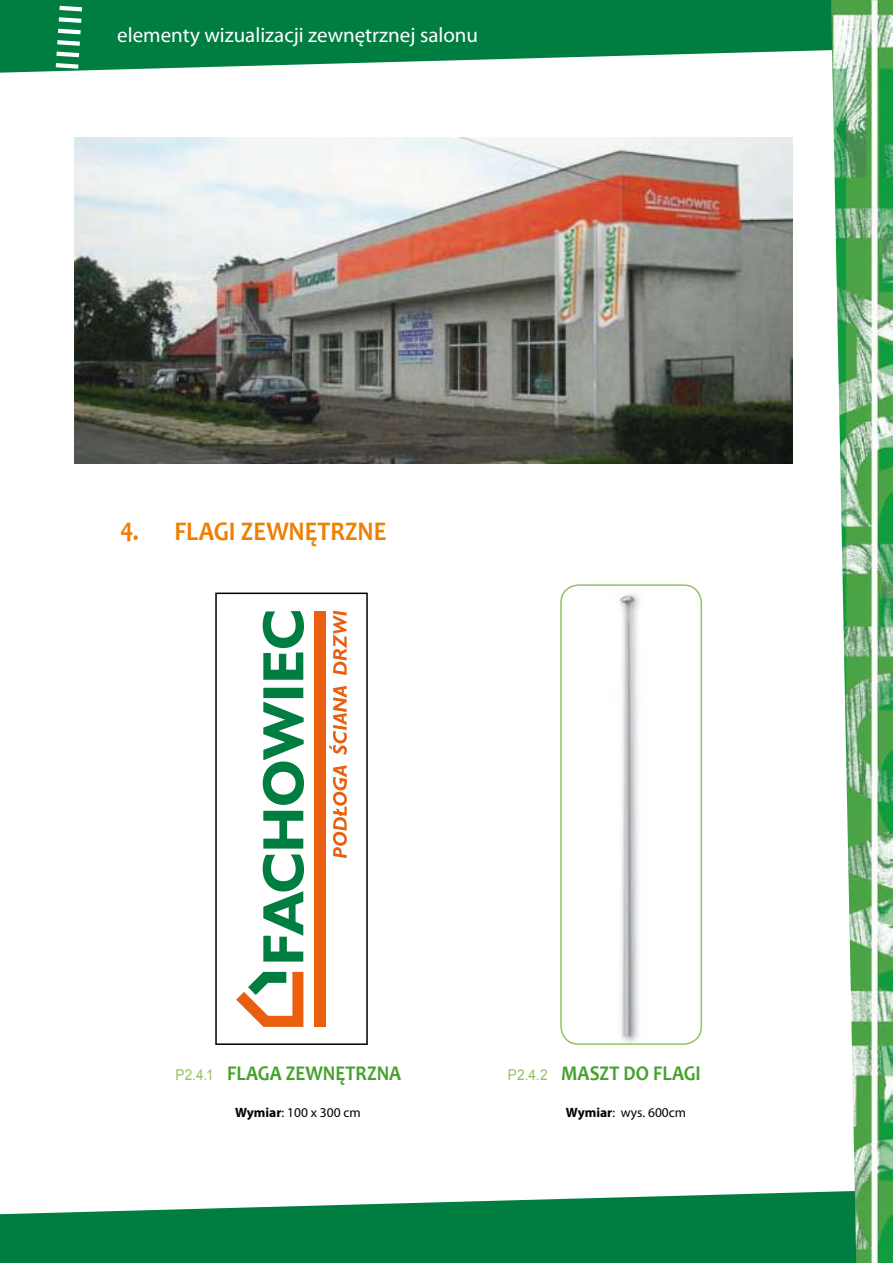
<style>
.page{position:relative;width:893px;height:1263px;background:#fff}
.page>*{position:absolute;margin:0;border:0;box-sizing:border-box;transform-origin:0 0}
.t1{font:700 27px "Candara";letter-spacing:-.005em;color:#ee7f00;scale:.9 1}
.t2{font:700 21px "Candara";color:#45a12b;scale:.9 1}
.t3{font:21px "Myriad Pro";color:#fff}
.t4{font:13.5px "Myriad Pro";color:#000}
.s1{font-family:"Arial";font-weight:400;font-size:15px;color:#95c260}
.s2{font-weight:700}
</style>
<div class="page">
<svg style="left:0;top:1191px;width:831px;height:72px;fill:#007d40"></svg>
<svg style="left:0;top:0;width:831px;height:73px;fill:#007d40"></svg>
<svg style="left:54px;top:6px;width:28px;height:67px"></svg>
<img style="left:831px;top:0;width:62px;height:1263px">
<img style="left:75px;top:137px;width:718px;height:326px">
<svg style="left:215px;top:592px;width:153px;height:453px"></svg>
<svg style="left:560px;top:584px;width:142px;height:461px"></svg>
<p class="t3" style="left:117px;top:22px;width:362px">elementy wizualizacji zewnętrznej salonu</p>
<p class="t1" style="left:120px;top:515px;width:297px">4. FLAGI ZEWNĘTRZNE</p>
<p class="t2" style="left:176px;top:1061px;width:252px"><span class="s1">P2.4.1</span> FLAGA ZEWNĘTRZNA</p>
<p class="t2" style="left:508px;top:1061px;width:216px"><span class="s1">P2.4.2</span> MASZT DO FLAGI</p>
<p class="t4" style="left:235px;top:1104px;width:127px"><span class="s2">Wymiar</span>: 100 x 300 cm</p>
<p class="t4" style="left:566px;top:1104px;width:122px"><span class="s2">Wymiar</span>: wys. 600cm</p>
</div>
